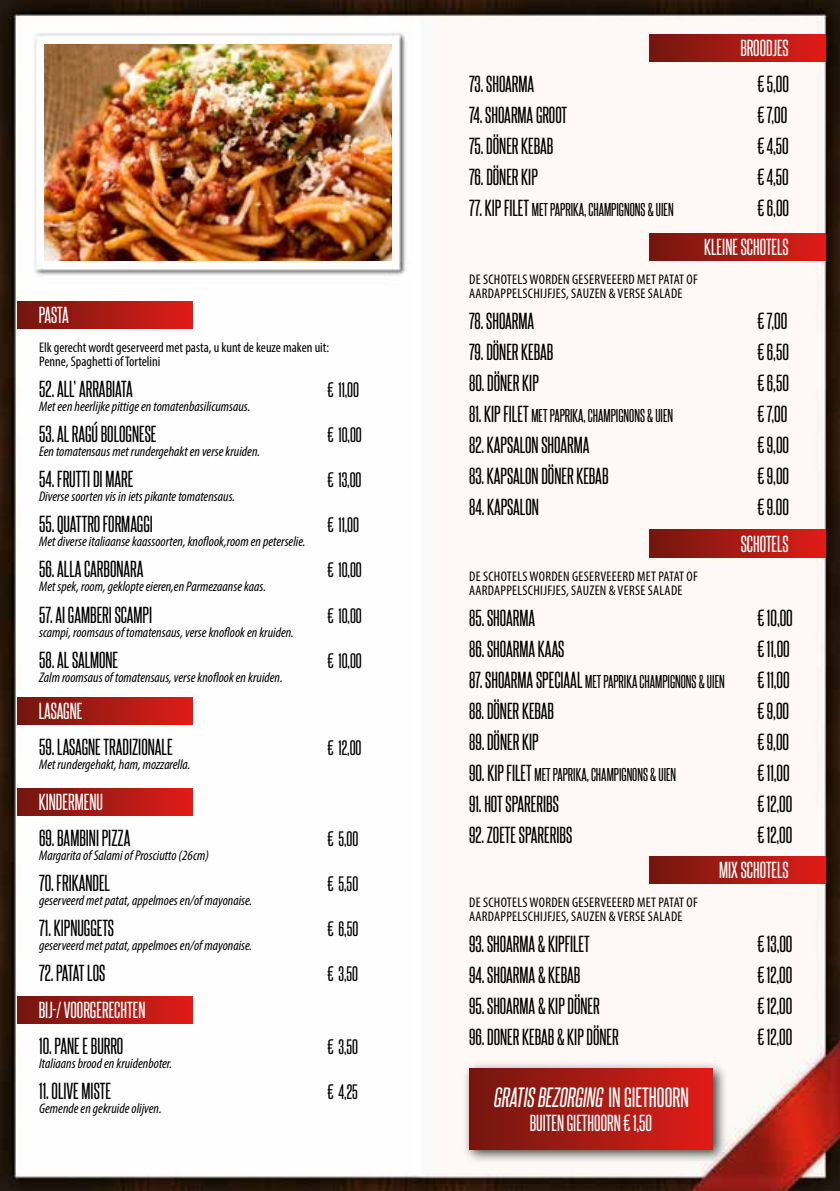
<style>
.page{position:relative;width:840px;height:1191px;background:#fff}
.page>*{position:absolute;margin:0;border:0;box-sizing:border-box;transform-origin:0 0}
.t1{font:italic 24px "Steelfish Rg";color:#fff}
.t2{font:20px "Steelfish Rg";color:#000}
.t3{font:20px "Steelfish Rg";color:#fff}
.t4{font:20px "Steelfish Rg";letter-spacing:-.035em;color:#000}
.t5{font:18px "Steelfish Rg";color:#000}
.t6{font:16px "Steelfish Rg";color:#000}
.t7{font:italic condensed 14px "Myriad Pro";color:#000}
.t8{font:condensed 14px/14px "Myriad Pro";letter-spacing:.02em;color:#000}
.t9{font:condensed 14px/14px "Myriad Pro";color:#000}
.s1{font-size:20px}
.s2{font-style:normal}
</style>
<div class="page">
<img style="left:0;top:0;width:839px;height:1191px">
<img style="left:44px;top:45px;width:347px;height:215px">
<div style="left:17px;top:301px;width:176px;height:27px;background:linear-gradient(to right,#71170f,#e01d18)"></div>
<div style="left:17px;top:697px;width:176px;height:27px;background:linear-gradient(to right,#71170f,#e01d18)"></div>
<div style="left:17px;top:788px;width:176px;height:27px;background:linear-gradient(to right,#71170f,#e01d18)"></div>
<div style="left:17px;top:996px;width:176px;height:27px;background:linear-gradient(to right,#71170f,#e01d18)"></div>
<div style="left:649px;top:34px;width:176px;height:27px;background:linear-gradient(to right,#70170f,#df1d18)"></div>
<div style="left:649px;top:233px;width:176px;height:27px;background:linear-gradient(to right,#70170f,#df1d18)"></div>
<div style="left:649px;top:530px;width:176px;height:27px;background:linear-gradient(to right,#70170f,#df1d18)"></div>
<div style="left:649px;top:856px;width:176px;height:27px;background:linear-gradient(to right,#70170f,#df1d18)"></div>
<div style="left:462px;top:1061px;width:265px;height:103px;background:#000;opacity:.75"></div>
<div style="left:469px;top:1068px;width:243px;height:81px;background:linear-gradient(to right,#71170f,#e01d18)"></div>
<p class="t3" style="left:39px;top:303px;width:31px">PASTA</p>
<p class="t9" style="left:39px;top:340px;width:291px">Elk gerecht wordt geserveerd met pasta, u kunt de keuze maken uit:<br>Penne, Spaghetti of Tortelini</p>
<p class="t2" style="left:39px;top:377px;width:95px">52. ALL’ ARRABIATA</p>
<p class="t5" style="left:327px;top:379px;width:33px">€ 11,00</p>
<p class="t7" style="left:39px;top:398px;width:213px">Met een heerlijke pittige en tomatenbasilicumsaus.</p>
<p class="t2" style="left:39px;top:422px;width:119px">53. AL RAGÚ BOLOGNESE</p>
<p class="t5" style="left:327px;top:424px;width:36px">€ 10,00</p>
<p class="t7" style="left:39px;top:443px;width:222px">Een tomatensaus met rundergehakt en verse kruiden.</p>
<p class="t2" style="left:39px;top:467px;width:96px">54. FRUTTI DI MARE</p>
<p class="t5" style="left:327px;top:469px;width:36px">€ 13,00</p>
<p class="t7" style="left:39px;top:488px;width:197px">Diverse soorten vis in iets pikante tomatensaus.</p>
<p class="t2" style="left:39px;top:512px;width:115px">55. QUATTRO FORMAGGI</p>
<p class="t5" style="left:327px;top:514px;width:33px">€ 11,00</p>
<p class="t7" style="left:39px;top:533px;width:268px">Met diverse italiaanse kaassoorten, knoflook,room en peterselie.</p>
<p class="t2" style="left:39px;top:557px;width:106px">56. ALLA CARBONARA</p>
<p class="t5" style="left:327px;top:559px;width:36px">€ 10,00</p>
<p class="t7" style="left:39px;top:578px;width:228px">Met spek, room, geklopte eieren,en Parmezaanse kaas.</p>
<p class="t2" style="left:39px;top:602px;width:114px">57. AI GAMBERI SCAMPI</p>
<p class="t5" style="left:327px;top:604px;width:36px">€ 10,00</p>
<p class="t7" style="left:39px;top:623px;width:256px">scampi, roomsaus of tomatensaus, verse knoflook en kruiden.</p>
<p class="t2" style="left:39px;top:647px;width:81px">58. AL SALMONE</p>
<p class="t5" style="left:327px;top:649px;width:36px">€ 10,00</p>
<p class="t7" style="left:39px;top:668px;width:245px">Zalm roomsaus of tomatensaus, verse knoflook en kruiden.</p>
<p class="t3" style="left:39px;top:699px;width:45px">LASAGNE</p>
<p class="t2" style="left:39px;top:734px;width:135px">59. LASAGNE TRADIZIONALE</p>
<p class="t5" style="left:327px;top:736px;width:36px">€ 12,00</p>
<p class="t7" style="left:39px;top:756px;width:153px">Met rundergehakt, ham, mozzarella.</p>
<p class="t3" style="left:39px;top:790px;width:66px">KINDERMENU</p>
<p class="t2" style="left:39px;top:825px;width:93px">69. BAMBINI PIZZA</p>
<p class="t5" style="left:327px;top:827px;width:32px">€ 5,00</p>
<p class="t7" style="left:39px;top:847px;width:171px">Margarita of Salami of Prosciutto (26cm)</p>
<p class="t2" style="left:39px;top:870px;width:72px">70. FRIKANDEL</p>
<p class="t5" style="left:327px;top:872px;width:32px">€ 5,50</p>
<p class="t7" style="left:39px;top:892px;width:214px">geserveerd met patat, appelmoes en/of mayonaise.</p>
<p class="t2" style="left:39px;top:915px;width:76px">71. KIPNUGGETS</p>
<p class="t5" style="left:327px;top:917px;width:32px">€ 6,50</p>
<p class="t7" style="left:39px;top:937px;width:214px">geserveerd met patat, appelmoes en/of mayonaise.</p>
<p class="t4" style="left:39px;top:960px;width:68px">72. PATAT LOS</p>
<p class="t5" style="left:327px;top:962px;width:32px">€ 3,50</p>
<p class="t3" style="left:39px;top:998px;width:108px">BIJ-/ VOORGERECHTEN</p>
<p class="t2" style="left:39px;top:1033px;width:86px">10. PANE E BURRO</p>
<p class="t5" style="left:327px;top:1035px;width:32px">€ 3,50</p>
<p class="t7" style="left:39px;top:1054px;width:134px">Italiaans brood en kruidenboter.</p>
<p class="t2" style="left:39px;top:1078px;width:73px">11. OLIVE MISTE</p>
<p class="t5" style="left:327px;top:1080px;width:32px">€ 4,25</p>
<p class="t7" style="left:39px;top:1099px;width:124px">Gemende en gekruide olijven.</p>
<p class="t3" style="left:740px;top:36px;width:50px">BROODJES</p>
<p class="t2" style="left:469px;top:71px;width:67px">73. SHOARMA</p>
<p class="t2" style="left:757px;top:71px;width:33px">€ 5,00</p>
<p class="t2" style="left:469px;top:102px;width:100px">74. SHOARMA GROOT</p>
<p class="t2" style="left:757px;top:102px;width:31px">€ 7,00</p>
<p class="t2" style="left:469px;top:133px;width:86px">75. DÖNER KEBAB</p>
<p class="t2" style="left:757px;top:133px;width:33px">€ 4,50</p>
<p class="t2" style="left:469px;top:164px;width:70px">76. DÖNER KIP</p>
<p class="t2" style="left:757px;top:164px;width:33px">€ 4,50</p>
<p class="t6" style="left:469px;top:199px;width:206px"><span class="s1">77. KIP FILET</span> MET PAPRIKA, CHAMPIGNONS &amp; UIEN</p>
<p class="t2" style="left:757px;top:195px;width:33px">€ 6,00</p>
<p class="t3" style="left:703px;top:235px;width:86px">KLEINE SCHOTELS</p>
<p class="t8" style="left:469px;top:272px;width:230px">DE SCHOTELS WORDEN GESERVEEERD MET PATAT OF<br>AARDAPPELSCHIJFJES, SAUZEN &amp; VERSE SALADE</p>
<p class="t2" style="left:469px;top:309px;width:67px">78. SHOARMA</p>
<p class="t2" style="left:757px;top:309px;width:31px">€ 7,00</p>
<p class="t2" style="left:469px;top:340px;width:86px">79. DÖNER KEBAB</p>
<p class="t2" style="left:757px;top:340px;width:33px">€ 6,50</p>
<p class="t2" style="left:469px;top:371px;width:71px">80. DÖNER KIP</p>
<p class="t2" style="left:757px;top:371px;width:33px">€ 6,50</p>
<p class="t6" style="left:469px;top:406px;width:205px"><span class="s1">81. KIP FILET</span> MET PAPRIKA, CHAMPIGNONS &amp; UIEN</p>
<p class="t2" style="left:757px;top:402px;width:31px">€ 7,00</p>
<p class="t2" style="left:469px;top:433px;width:122px">82. KAPSALON SHOARMA</p>
<p class="t2" style="left:757px;top:433px;width:33px">€ 9,00</p>
<p class="t2" style="left:469px;top:464px;width:141px">83. KAPSALON DÖNER KEBAB</p>
<p class="t2" style="left:757px;top:464px;width:33px">€ 9,00</p>
<p class="t2" style="left:469px;top:495px;width:71px">84. KAPSALON</p>
<p class="t2" style="left:757px;top:495px;width:33px">€ 9.00</p>
<p class="t3" style="left:740px;top:531px;width:50px">SCHOTELS</p>
<p class="t8" style="left:469px;top:569px;width:230px">DE SCHOTELS WORDEN GESERVEEERD MET PATAT OF<br>AARDAPPELSCHIJFJES, SAUZEN &amp; VERSE SALADE</p>
<p class="t2" style="left:469px;top:606px;width:68px">85. SHOARMA</p>
<p class="t2" style="left:757px;top:606px;width:37px">€ 10,00</p>
<p class="t2" style="left:469px;top:637px;width:97px">86. SHOARMA KAAS</p>
<p class="t2" style="left:757px;top:637px;width:34px">€ 11,00</p>
<p class="t6" style="left:469px;top:672px;width:257px"><span class="s1">87. SHOARMA SPECIAAL</span> MET PAPRIKA CHAMPIGNONS &amp; UIEN</p>
<p class="t2" style="left:757px;top:668px;width:34px">€ 11,00</p>
<p class="t2" style="left:469px;top:699px;width:86px">88. DÖNER KEBAB</p>
<p class="t2" style="left:757px;top:699px;width:33px">€ 9,00</p>
<p class="t2" style="left:469px;top:730px;width:71px">89. DÖNER KIP</p>
<p class="t2" style="left:757px;top:730px;width:33px">€ 9,00</p>
<p class="t6" style="left:469px;top:765px;width:209px"><span class="s1">90. KIP FILET</span> MET PAPRIKA, CHAMPIGNONS &amp; UIEN</p>
<p class="t2" style="left:757px;top:761px;width:34px">€ 11,00</p>
<p class="t2" style="left:469px;top:792px;width:91px">91. HOT SPARERIBS</p>
<p class="t2" style="left:757px;top:792px;width:37px">€ 12,00</p>
<p class="t2" style="left:469px;top:823px;width:105px">92. ZOETE SPARERIBS</p>
<p class="t2" style="left:757px;top:823px;width:37px">€ 12,00</p>
<p class="t3" style="left:718px;top:858px;width:71px">MIX SCHOTELS</p>
<p class="t8" style="left:469px;top:895px;width:230px">DE SCHOTELS WORDEN GESERVEEERD MET PATAT OF<br>AARDAPPELSCHIJFJES, SAUZEN &amp; VERSE SALADE</p>
<p class="t2" style="left:469px;top:932px;width:122px">93. SHOARMA &amp; KIPFILET</p>
<p class="t2" style="left:757px;top:932px;width:37px">€ 13,00</p>
<p class="t2" style="left:469px;top:963px;width:113px">94. SHOARMA &amp; KEBAB</p>
<p class="t2" style="left:757px;top:963px;width:37px">€ 12,00</p>
<p class="t2" style="left:469px;top:994px;width:132px">95. SHOARMA &amp; KIP DÖNER</p>
<p class="t2" style="left:757px;top:994px;width:37px">€ 12,00</p>
<p class="t2" style="left:469px;top:1025px;width:151px">96. DONER KEBAB &amp; KIP DÖNER</p>
<p class="t2" style="left:757px;top:1025px;width:37px">€ 12,00</p>
<p class="t1" style="left:492px;top:1082px;width:197px">GRATIS BEZORGING <span class="s2">IN GIETHOORN</span></p>
<p class="t3" style="left:529px;top:1111px;width:124px">BUITEN GIETHOORN € 1,50</p>
</div>
